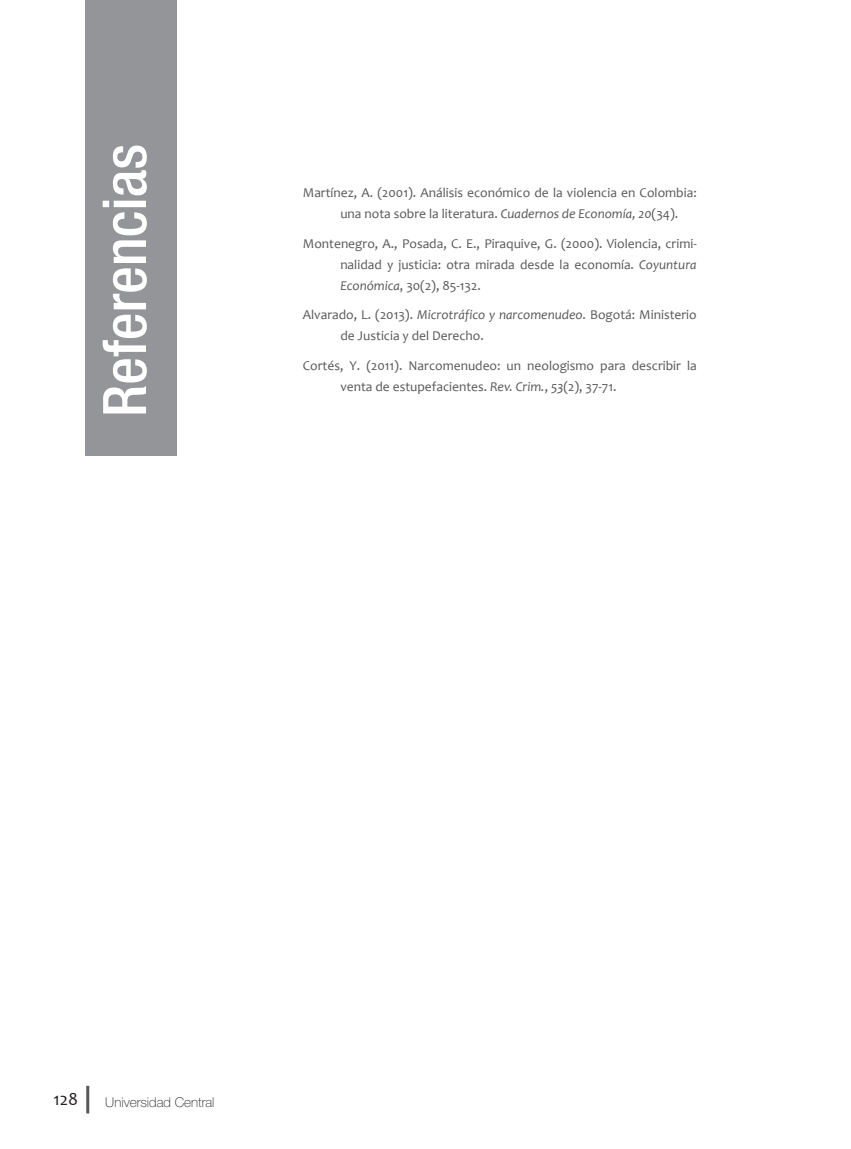
<style>
.page{position:relative;width:851px;height:1149px;background:#fff}
.page>*{position:absolute;margin:0;border:0;box-sizing:border-box;transform-origin:0 0}
.CORNIZA{font:500 condensed 60px "Helvetica Neue LT Std";color:#fff}
.t1{font:18px "Candara";color:#231f20}
.BILBIOGRAFIA{font:13.5px/21px "Candara";color:#57585a}
.t2{font:100 13.5px "Helvetica Neue LT Std";color:#231f20}
.s1{font-style:italic}
</style>
<div class="page">
<hr style="left:86px;top:1085px;width:3px;height:28px;background:#57585a">
<div style="left:85px;top:0;width:91px;height:455px;background:#939598"></div>
<p class="CORNIZA" style="left:89px;top:417px;width:274px;rotate:-90deg">Referencias</p>
<p class="BILBIOGRAFIA" style="left:340px;top:182px;width:358px;text-indent:-38px">Martínez, A. (2001). Análisis económico de la violencia en Colombia: una nota sobre la literatura. <span class="s1">Cuadernos de Economía, 20</span>(34).</p>
<p class="BILBIOGRAFIA" style="left:340px;top:232px;width:358px;text-align:justify;text-indent:-38px">Montenegro, A., Posada, C. E., Piraquive, G. (2000). Violencia, crimi&shy;nalidad y justicia: otra mirada desde la economía. <span class="s1">Coyuntura Económica</span>, 30(2), 85-132.</p>
<p class="BILBIOGRAFIA" style="left:340px;top:304px;width:358px;text-indent:-38px">Alvarado, L. (2013). <span class="s1">Microtráfico y narcomenudeo</span>. Bogotá: Ministerio de Justicia y del Derecho.</p>
<p class="BILBIOGRAFIA" style="left:340px;top:354px;width:358px;text-indent:-38px">Cortés, Y. (2011). Narcomenudeo: un neologismo para describir la venta de estupefacientes. <span class="s1">Rev. Crim.</span>, <span class="s1">53</span>(2), 37-71.</p>
<h2 class="t1" style="left:53px;top:1087px;width:26px">128</h2>
<p class="t2" style="left:105px;top:1094px;width:111px">Universidad Central</p>
</div>
